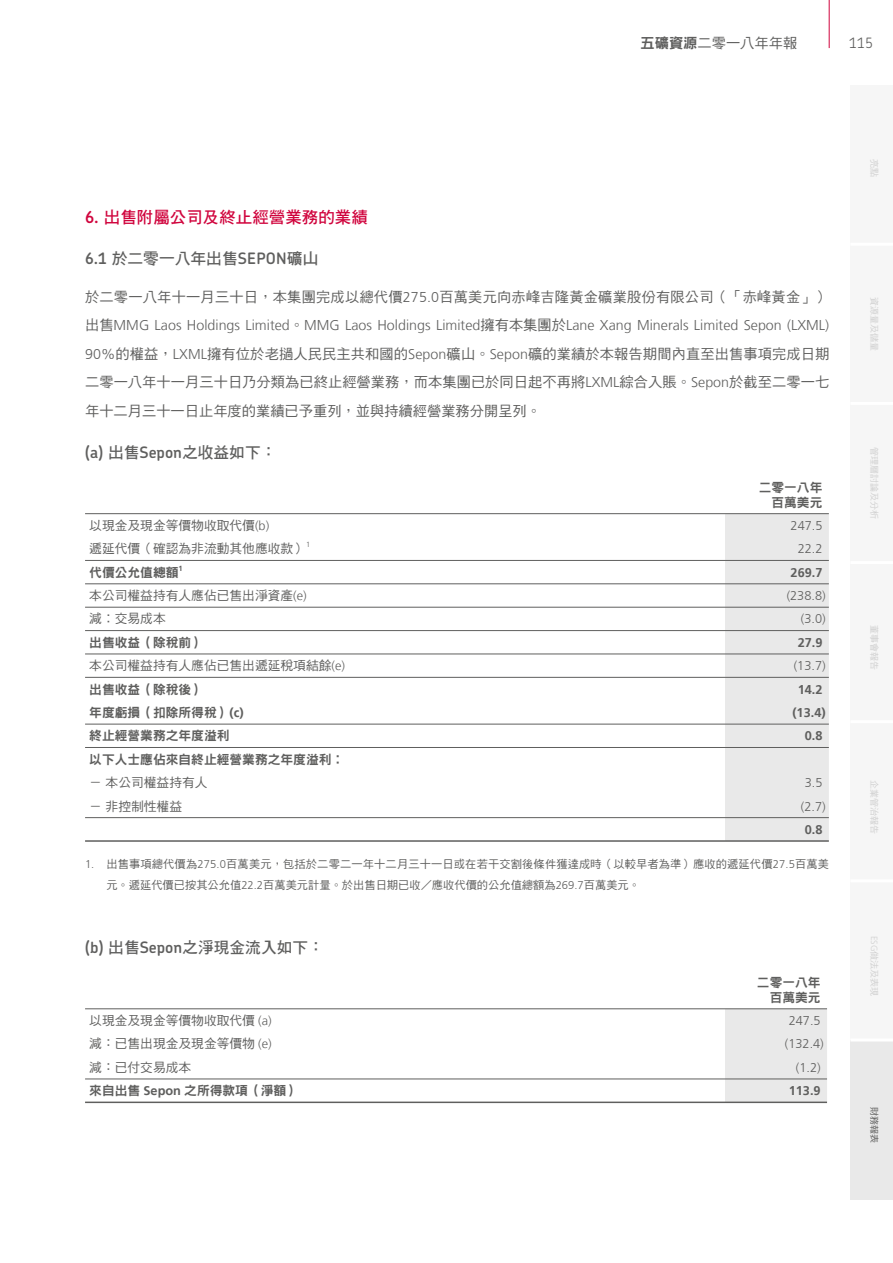
<style>
.page{position:relative;width:893px;height:1263px;background:#fff}
.page>*{position:absolute;margin:0;border:0;box-sizing:border-box;transform-origin:0 0}
.t1{font:16.5px "DF Hei Std W7";color:#d0043d}
.t2{font:15.75px "DF Hei Std W7";color:#5f5f5e}
.t3{font:600 15.75px "Chevin Std";color:#5f5f5e}
.t4{font:14.25px/28.5px "DF Hei Std W5";letter-spacing:.005em;color:#5f5f5e;text-align:justify}
.t5{font:300 14.25px "Frutiger LT";color:#5f5f5e}
.t6{font:300 14.25px "Chevin Std";color:#5f5f5e}
.t7{font:12.75px "DF Hei Std W5";color:#5f5f5e}
.t8{font:12.75px/15px "DF Hei Std W9";color:#5f5f5e;text-align:right}
.t9{font:300 12.75px "Frutiger LT";color:#5f5f5e}
.t10{font:700 12.75px "Frutiger LT";color:#5f5f5e}
.t11{font:11.25px/21px "DF Hei Std W5";letter-spacing:.01em;color:#5f5f5e}
.t12{font:9px "DF Hei Std W5";color:#d0d0d0}
.t13{font:9px "DF Hei Std W5";color:#5f5f5e}
.t14{font:300 7.5px "Frutiger LT";color:#5f5f5e}
.t15{font:700 7.5px "Frutiger LT";color:#5f5f5e}
.s1{font-family:"DF Hei Std W9"}
.s2{font-family:"Chevin Std";font-weight:600}
.s3{font-family:"Frutiger LT";font-weight:300}
.s4{font-family:"DF Hei Std W5";font-weight:400}
.s5{font-family:"DF Hei Std W7";font-weight:400}
.s6{font-family:"Frutiger LT";font-weight:700}
</style>
<div class="page">
<hr style="left:829px;top:0;width:1px;height:48px;background:#d0043d">
<div style="left:850px;top:85px;width:43px;height:159px;background:#f6f6f6"></div>
<div style="left:850px;top:244px;width:43px;height:159px;background:#f6f6f6"></div>
<div style="left:850px;top:403px;width:43px;height:160px;background:#f6f6f6"></div>
<div style="left:850px;top:563px;width:43px;height:159px;background:#f6f6f6"></div>
<div style="left:850px;top:722px;width:43px;height:159px;background:#f6f6f6"></div>
<div style="left:850px;top:881px;width:43px;height:159px;background:#f6f6f6"></div>
<div style="left:850px;top:1040px;width:43px;height:159px;background:#e9e9e9"></div>
<hr style="left:850px;top:243px;width:43px;height:3px;background:#fff">
<hr style="left:850px;top:402px;width:43px;height:3px;background:#fff">
<hr style="left:850px;top:561px;width:43px;height:3px;background:#fff">
<hr style="left:850px;top:720px;width:43px;height:3px;background:#fff">
<hr style="left:850px;top:879px;width:43px;height:3px;background:#fff">
<hr style="left:850px;top:1038px;width:43px;height:3px;background:#fff">
<div style="left:725px;top:514px;width:104px;height:326px;background:#e9e9e9"></div>
<hr style="left:85px;top:513px;width:640px;height:1px;background:#5f5f5e">
<hr style="left:725px;top:513px;width:104px;height:1px;background:#5f5f5e">
<hr style="left:85px;top:817px;width:640px;height:1px;background:#5f5f5e">
<hr style="left:85px;top:840px;width:640px;height:2px;background:#5f5f5e">
<hr style="left:725px;top:840px;width:104px;height:2px;background:#5f5f5e">
<hr style="left:725px;top:817px;width:104px;height:1px;background:#5f5f5e">
<hr style="left:85px;top:677px;width:640px;height:1px;background:#5f5f5e">
<hr style="left:725px;top:584px;width:104px;height:1px;background:#5f5f5e">
<hr style="left:85px;top:560px;width:640px;height:1px;background:#5f5f5e">
<hr style="left:725px;top:607px;width:104px;height:1px;background:#5f5f5e">
<hr style="left:725px;top:630px;width:104px;height:1px;background:#5f5f5e">
<hr style="left:725px;top:560px;width:104px;height:1px;background:#5f5f5e">
<hr style="left:725px;top:654px;width:104px;height:1px;background:#5f5f5e">
<hr style="left:725px;top:677px;width:104px;height:1px;background:#5f5f5e">
<hr style="left:85px;top:584px;width:640px;height:1px;background:#5f5f5e">
<hr style="left:85px;top:724px;width:640px;height:1px;background:#5f5f5e">
<hr style="left:85px;top:747px;width:640px;height:1px;background:#5f5f5e">
<hr style="left:725px;top:747px;width:104px;height:1px;background:#5f5f5e">
<hr style="left:725px;top:724px;width:104px;height:1px;background:#5f5f5e">
<hr style="left:85px;top:607px;width:640px;height:1px;background:#5f5f5e">
<hr style="left:85px;top:630px;width:640px;height:1px;background:#5f5f5e">
<hr style="left:85px;top:654px;width:640px;height:1px;background:#5f5f5e">
<div style="left:725px;top:1009px;width:102px;height:93px;background:#e9e9e9"></div>
<hr style="left:85px;top:1079px;width:640px;height:1px;background:#5f5f5e">
<hr style="left:725px;top:1079px;width:102px;height:1px;background:#5f5f5e">
<hr style="left:85px;top:1102px;width:640px;height:1px;background:#5f5f5e">
<hr style="left:725px;top:1102px;width:102px;height:1px;background:#5f5f5e">
<hr style="left:85px;top:1008px;width:640px;height:1px;background:#5f5f5e">
<hr style="left:725px;top:1008px;width:102px;height:1px;background:#5f5f5e">
<p class="t4" style="left:641px;top:28px;width:158px"><span class="s1">五礦資源</span>二零一八年年報</p>
<p class="t6" style="left:849px;top:33px;width:25px">115</p>
<p class="t1" style="left:85px;top:208px;width:284px"><span class="s2">6.</span> 出售附屬公司及終止經營業務的業績</p>
<p class="t2" style="left:85px;top:250px;width:235px"><span class="s2">6.1</span> 於二零一八年出售<span class="s2">SEPON</span>礦山</p>
<p class="t4" style="left:85px;top:282px;width:746px">於二零一八年十一月三十日，本集團完成以總代價<span class="s3">275.0</span>百萬美元向赤峰吉隆黃金礦業股份有限公司（「赤峰黃金」）</p>
<p class="t5" style="left:85px;top:317px;width:746px"><span class="s4">出售</span>MMG Laos Holdings Limited<span class="s4">。</span>MMG Laos Holdings Limited<span class="s4">擁有本集團於</span>Lane Xang Minerals Limited Sepon (LXML)</p>
<p class="t4" style="left:85px;top:339px;width:746px"><span class="s3">90%</span>的權益，<span class="s3">LXML</span>擁有位於老撾人民民主共和國的<span class="s3">Sepon</span>礦山。<span class="s3">Sepon</span>礦的業績於本報告期間內直至出售事項完成日期二零一八年十一月三十日乃分類為已終止經營業務，而本集團已於同日起不再將<span class="s3">LXML</span>綜合入賬。<span class="s3">Sepon</span>於截至二零一七年十二月三十一日止年度的業績已予重列，並與持續經營業務分開呈列。</p>
<p class="t3" style="left:85px;top:442px;width:193px">(a) <span class="s5">出售</span>Sepon<span class="s5">之收益如下：</span></p>
<p class="t8" style="left:759px;top:479px;width:65px">二零一八年百萬美元</p>
<p class="t7" style="left:89px;top:518px;width:181px">以現金及現金等價物收取代價<span class="s3">(b)</span></p>
<p class="t9" style="left:791px;top:518px;width:33px">247.5</p>
<p class="t7" style="left:89px;top:542px;width:218px">遞延代價（確認為非流動其他應收款）</p>
<p class="t14" style="left:306px;top:540px;width:6px">1</p>
<p class="t9" style="left:798px;top:542px;width:26px">22.2</p>
<p class="t8" style="left:89px;top:564px;width:91px">代價公允值總額</p>
<p class="t15" style="left:179px;top:564px;width:6px">1</p>
<p class="t10" style="left:791px;top:565px;width:33px">269.7</p>
<p class="t7" style="left:89px;top:589px;width:219px">本公司權益持有人應佔已售出淨資產<span class="s3">(e)</span></p>
<p class="t9" style="left:787px;top:588px;width:40px">(238.8)</p>
<p class="t7" style="left:89px;top:612px;width:78px">減︰交易成本</p>
<p class="t9" style="left:801px;top:612px;width:26px">(3.0)</p>
<p class="t8" style="left:89px;top:635px;width:116px">出售收益（除稅前）</p>
<p class="t10" style="left:798px;top:635px;width:26px">27.9</p>
<p class="t7" style="left:89px;top:659px;width:257px">本公司權益持有人應佔已售出遞延稅項結餘<span class="s3">(e)</span></p>
<p class="t9" style="left:794px;top:659px;width:33px">(13.7)</p>
<p class="t8" style="left:89px;top:681px;width:116px">出售收益（除稅後）</p>
<p class="t10" style="left:798px;top:682px;width:26px">14.2</p>
<p class="t8" style="left:89px;top:705px;width:156px">年度虧損（扣除所得稅）<span class="s6">(c)</span></p>
<p class="t10" style="left:792px;top:705px;width:35px">(13.4)</p>
<p class="t8" style="left:89px;top:728px;width:142px">終止經營業務之年度溢利</p>
<p class="t10" style="left:805px;top:728px;width:19px">0.8</p>
<p class="t8" style="left:89px;top:751px;width:256px">以下人士應佔來自終止經營業務之年度溢利︰</p>
<p class="t7" style="left:89px;top:776px;width:120px">－本公司權益持有人</p>
<p class="t9" style="left:805px;top:776px;width:19px">3.5</p>
<p class="t7" style="left:89px;top:799px;width:94px">－非控制性權益</p>
<p class="t9" style="left:801px;top:799px;width:26px">(2.7)</p>
<p class="t10" style="left:805px;top:822px;width:19px">0.8</p>
<p class="t11" style="left:106px;top:854px;width:724px;text-indent:-21px"><span class="s3">1.</span> 出售事項總代價為<span class="s3">275.0</span>百萬美元，包括於二零二一年十二月三十一日或在若干交割後條件獲達成時（以較早者為準）應收的遞延代價<span class="s3">27.5</span>百萬美元。遞延代價已按其公允值<span class="s3">22.2</span>百萬美元計量。於出售日期已收／應收代價的公允值總額為<span class="s3">269.7</span>百萬美元。</p>
<p class="t2" style="left:85px;top:939px;width:240px"><span class="s2">(b)</span> 出售<span class="s2">Sepon</span>之淨現金流入如下：</p>
<p class="t8" style="left:757px;top:974px;width:65px">二零一八年百萬美元</p>
<p class="t7" style="left:89px;top:1014px;width:184px">以現金及現金等價物收取代價 <span class="s3">(a)</span></p>
<p class="t9" style="left:789px;top:1013px;width:33px">247.5</p>
<p class="t7" style="left:89px;top:1037px;width:184px">減：已售出現金及現金等價物 <span class="s3">(e)</span></p>
<p class="t9" style="left:785px;top:1037px;width:40px">(132.4)</p>
<p class="t7" style="left:89px;top:1060px;width:103px">減：已付交易成本</p>
<p class="t9" style="left:796px;top:1060px;width:26px">(1.2)</p>
<p class="t8" style="left:89px;top:1083px;width:211px">來自出售 <span class="s6">Sepon</span> 之所得款項（淨額）</p>
<p class="t10" style="left:789px;top:1083px;width:33px">113.9</p>
<p class="t12" style="left:879px;top:159px;width:19px;rotate:90deg">亮點</p>
<p class="t12" style="left:879px;top:297px;width:55px;rotate:90deg">資源量及儲量</p>
<p class="t12" style="left:879px;top:447px;width:73px;rotate:90deg">管理層討論及分析</p>
<p class="t12" style="left:879px;top:625px;width:46px;rotate:90deg">董事會報告</p>
<p class="t12" style="left:879px;top:780px;width:55px;rotate:90deg">企業管治報告</p>
<p class="t12" style="left:879px;top:935px;width:62px;rotate:90deg"><span class="s3">ESG</span>做法及表現</p>
<p class="t13" style="left:879px;top:1107px;width:38px;rotate:90deg">財務報表</p>
</div>
